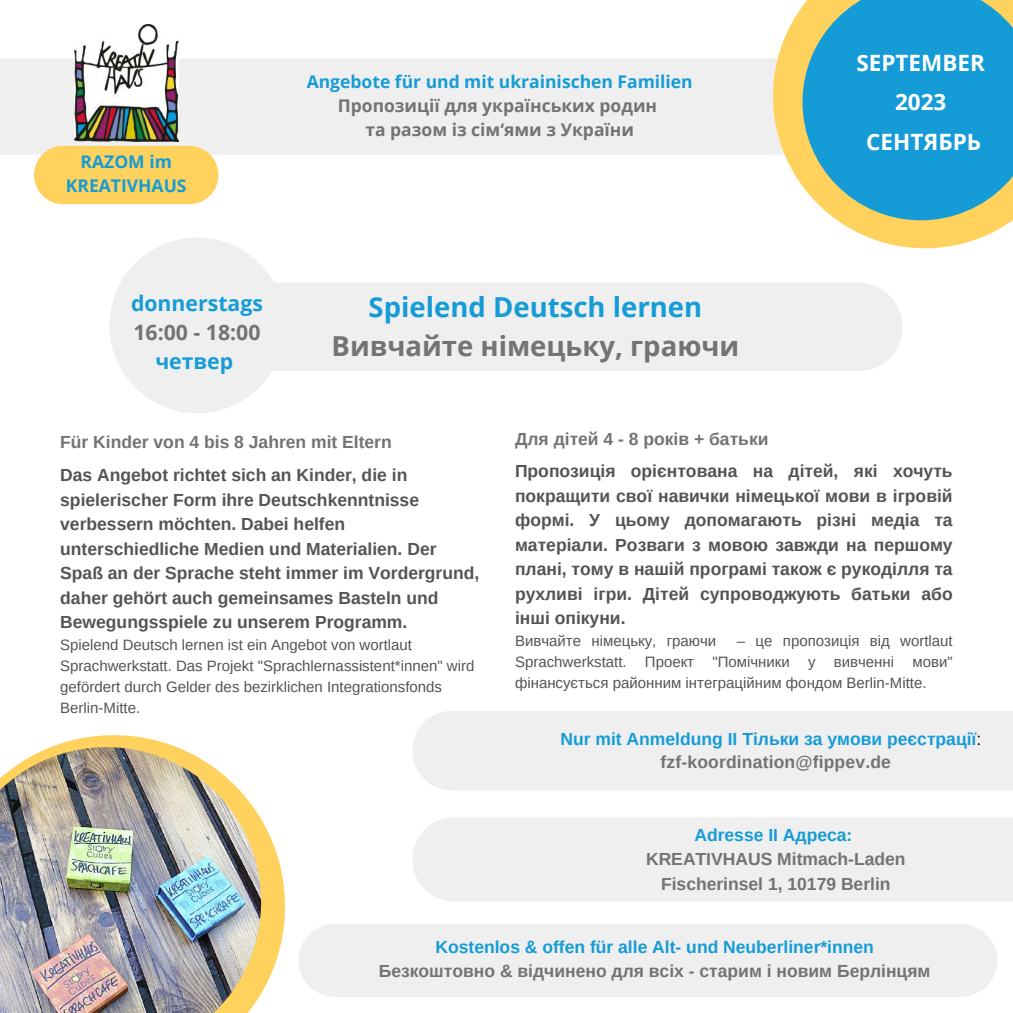
<style>
.page{position:relative;width:1013px;height:1013px;background:#fff}
.page>*{position:absolute;margin:0;border:0;box-sizing:border-box;transform-origin:0 0}
.t1{font:700 27.5px "Open Sans";color:#737373}
.t2{font:700 27.5px "Open Sans";color:#159cd7}
.t3{font:700 22.5px/39.6px "Open Sans";color:#fff;text-align:center}
.t4{font:700 21.25px "Open Sans";color:#159cd7}
.t5{font:700 21.25px "Open Sans";color:#737373}
.t6{font:700 17.5px/24.5px "Arimo";color:#545454}
.t7{font:700 17.5px/24.4px "Arimo";color:#737373;text-align:center}
.t8{font:700 17.5px/23.5px "Arimo";color:#159cd7;text-align:center}
.t9{font:700 17.5px/24.4px "Open Sans";color:#159cd7;text-align:center}
.t10{font:700 17.5px/24.4px "Open Sans";color:#737373;text-align:center}
.t11{font:15px/20.9px "Arimo";color:#545454}
.s1{font-weight:400;color:#000}
.s2{color:#737373}
</style>
<div class="page">
<div style="left:298px;top:923px;width:699px;height:73px;background:#efefef;border-radius:36px"></div>
<div style="left:412px;top:817px;width:600px;height:84px;background:#efefef"></div>
<div style="left:272px;top:283px;width:630px;height:88px;background:#efefef"></div>
<svg style="left:51px;top:735px;width:234px;height:259px"></svg>
<img style="left:0;top:747px;width:261px;height:265px">
<div style="left:109px;top:237px;width:176px;height:176px;background:#efefef;border-radius:50%"></div>
<div style="left:0;top:58px;width:773px;height:97px;background:#efefef"></div>
<svg style="left:773px;top:7px;width:239px;height:241px;fill:#ffd25e"></svg>
<svg style="left:802px;top:0;width:210px;height:220px;background:#34a3c8"></svg>
<img style="left:74px;top:24px;width:104px;height:117px">
<div style="left:34px;top:146px;width:184px;height:58px;background:#ffd25e;border-radius:29px"></div>
<div style="left:412px;top:711px;width:600px;height:79px;background:#efefef"></div>
<p class="t9" style="left:66px;top:149px;width:122px">RAZOM im<br>KREATIVHAUS</p>
<p class="t4" style="left:131px;top:288px;width:133px">donnerstags</p>
<p class="t5" style="left:133px;top:317px;width:128px">16:00 - 18:00</p>
<p class="t4" style="left:155px;top:346px;width:79px">четвер</p>
<p class="t9" style="left:307px;top:69px;width:387px">Angebote für und mit ukrainischen Familien</p>
<p class="t10" style="left:338px;top:93px;width:321px">Пропозиції для українських родин та разом із сім‘ями з України</p>
<h1 class="t2" style="left:368px;top:288px;width:335px">Spielend Deutsch lernen</h1>
<h1 class="t1" style="left:331px;top:326px;width:409px">Вивчайте німецьку, граючи</h1>
<p class="t3" style="left:856px;top:42px;width:130px">SEPTEMBER<br>2023<br>СЕНТЯБРЬ</p>
<p class="t7" style="left:60px;top:430px;width:333px">Für Kinder von 4 bis 8 Jahren mit Eltern</p>
<p class="t6" style="left:60px;top:463px;width:420px">Das Angebot richtet sich an Kinder, die in spielerischer Form ihre Deutschkenntnisse verbessern möchten. Dabei helfen unterschiedliche Medien und Materialien. Der Spaß an der Sprache steht immer im Vordergrund, daher gehört auch gemeinsames Basteln und Bewegungsspiele zu unserem Programm.</p>
<p class="t11" style="left:60px;top:634px;width:415px">Spielend Deutsch lernen ist ein Angebot von wortlaut Sprachwerkstatt. Das Projekt "Sprachlernassistent*innen" wird gefördert durch Gelder des bezirklichen Integrationsfonds Berlin-Mitte.</p>
<p class="t7" style="left:515px;top:426px;width:255px">Для дітей 4 - 8 років + батьки</p>
<p class="t6" style="left:515px;top:459px;width:439px;text-align:justify">Пропозиція орієнтована на дітей, які хочуть покращити свої навички німецької мови в ігровій формі. У цьому допомагають різні медіа та матеріали. Розваги з мовою завжди на першому плані, тому в нашій програмі також є рукоділля та рухливі ігри. Дітей супроводжують батьки або інші опікуни.</p>
<p class="t11" style="left:515px;top:630px;width:203px">Вивчайте німецьку, граючи</p>
<p class="t11" style="left:515px;top:630px;width:439px;text-align:justify;text-indent:222px">– це пропозиція від wortlaut Sprachwerkstatt. Проект "Помічники у вивченні мови" фінансується районним інтеграційним фондом Berlin-Mitte.</p>
<p class="t8" style="left:560px;top:727px;width:422px">Nur mit Anmeldung II Тільки за умови реєстрації<span class="s1">: </span><span class="s2">fzf-koordination@fippev.de</span></p>
<p class="t8" style="left:694px;top:822px;width:159px">Adresse II Aдреса:</p>
<p class="t7" style="left:646px;top:846px;width:261px">KREATIVHAUS Mitmach-Laden<br>Fischerinsel 1, 10179 Berlin</p>
<p class="t8" style="left:435px;top:935px;width:440px">Kostenlos &amp; offen für alle Alt- und Neuberliner*innen</p>
<p class="t7" style="left:379px;top:959px;width:553px">Безкоштовнo &amp; відчинено для всіх - старим і новим Берлінцям</p>
</div>
